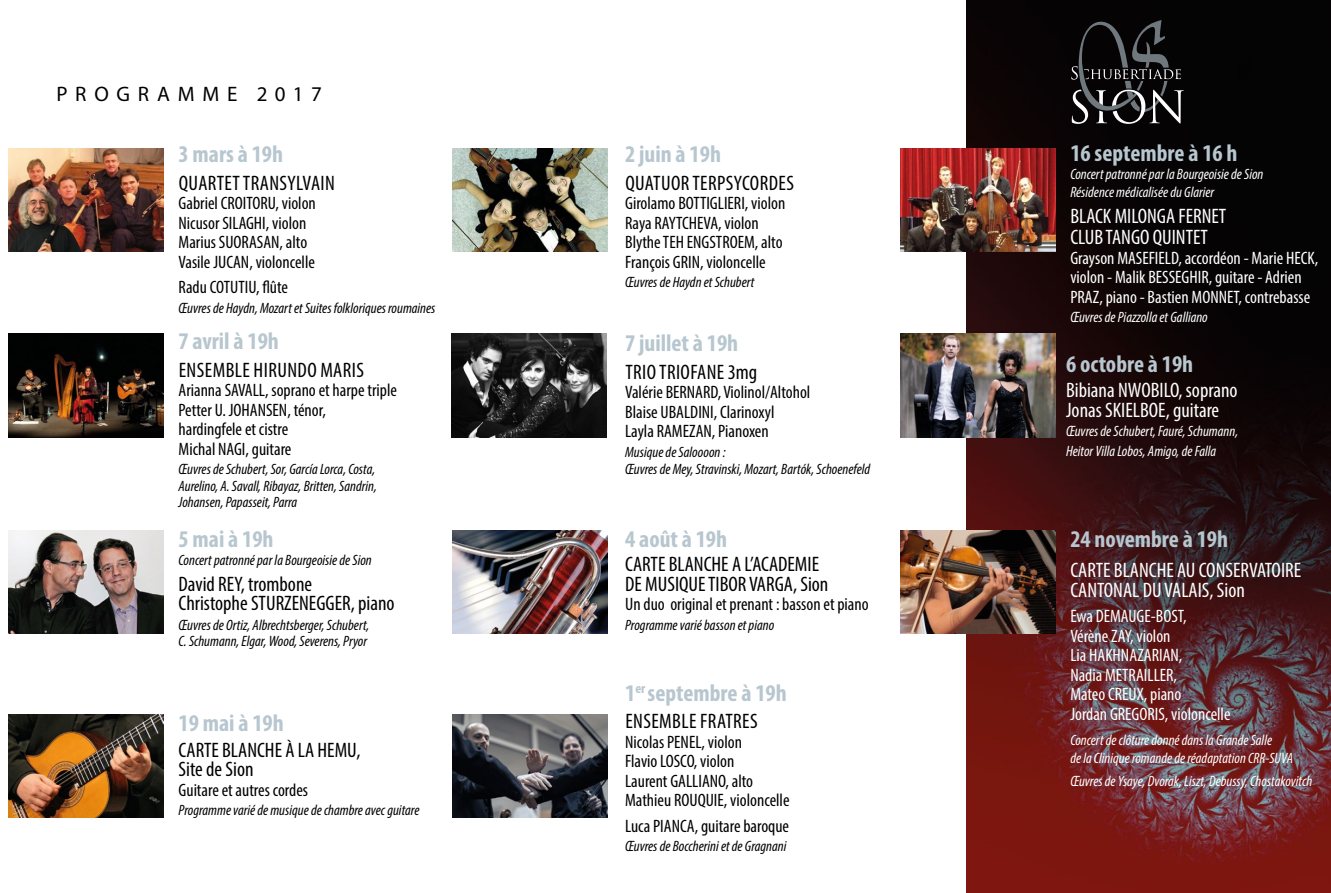
<style>
.page{position:relative;width:1331px;height:893px;background:#fff}
.page>*{position:absolute;margin:0;border:0;box-sizing:border-box;transform-origin:0 0}
.t1{font:700 condensed 24px "Myriad Pro";color:#b7c6cf}
.t2{font:condensed 21px/19.5px "Myriad Pro";color:#fff}
.t3{font:condensed 21px/19.5px "Myriad Pro";color:#000}
.t4{font:condensed 21px "Myriad Pro";letter-spacing:.02em;color:#000}
.t5{font:21px "Myriad Pro";letter-spacing:.37em;color:#000}
.t6{font:condensed 18px/19.5px "Myriad Pro";color:#000}
.t7{font:condensed 18px/19.5px "Myriad Pro";color:#fff}
.t8{font:italic condensed 15px/16.5px "Myriad Pro";color:#000}
.t9{font:italic condensed 15px/18px "Myriad Pro";color:#fff}
</style>
<div class="page">
<img style="left:966px;top:0;width:365px;height:893px">
<svg style="left:1071px;top:20px;width:113px;height:104px;background:#29292b"></svg>
<img style="left:9px;top:148px;width:154px;height:103px">
<img style="left:453px;top:148px;width:154px;height:103px">
<img style="left:901px;top:148px;width:154px;height:103px">
<img style="left:9px;top:334px;width:154px;height:103px">
<img style="left:452px;top:334px;width:154px;height:103px">
<img style="left:901px;top:334px;width:154px;height:103px">
<img style="left:9px;top:530px;width:154px;height:103px">
<img style="left:453px;top:530px;width:154px;height:103px">
<img style="left:901px;top:530px;width:154px;height:103px">
<img style="left:9px;top:714px;width:154px;height:104px">
<img style="left:453px;top:714px;width:154px;height:104px">
<p class="t5" style="left:56px;top:81px;width:267px">PROGRAMME 2017</p>
<h1 class="t1" style="left:179px;top:139px;width:106px">3 mars à 19h</h1>
<p class="t4" style="left:179px;top:170px;width:158px">QUARTET TRANSYLVAIN</p>
<p class="t6" style="left:179px;top:193px;width:139px">Gabriel CROITORU, violon<br>Nicusor SILAGHI, violon<br>Marius SUORASAN, alto<br>Vasile JUCAN, violoncelle</p>
<p class="t6" style="left:179px;top:277px;width:111px">Radu COTUTIU, flûte</p>
<p class="t8" style="left:179px;top:299px;width:258px">Œuvres de Haydn, Mozart et Suites folkloriques roumaines</p>
<h1 class="t1" style="left:179px;top:326px;width:102px">7 avril à 19h</h1>
<p class="t4" style="left:179px;top:357px;width:187px">ENSEMBLE HIRUNDO MARIS</p>
<p class="t6" style="left:179px;top:380px;width:220px">Arianna SAVALL, soprano et harpe triple<br>Petter U. JOHANSEN, ténor,<br>hardingfele et cistre<br>Michal NAGI, guitare</p>
<p class="t8" style="left:179px;top:461px;width:200px;text-align:justify">Œuvres de Schubert, Sor, García Lorca, Costa, Aurelino, A. Savall, Ribayaz, Britten, Sandrin, Johansen, Papasseit, Parra</p>
<h1 class="t1" style="left:179px;top:524px;width:97px">5 mai à 19h</h1>
<p class="t8" style="left:179px;top:552px;width:195px">Concert patronné par la Bourgeoisie de Sion</p>
<p class="t3" style="left:179px;top:574px;width:217px">David REY, trombone<br>Christophe STURZENEGGER, piano</p>
<p class="t8" style="left:179px;top:616px;width:192px">Œuvres de Ortiz, Albrechtsberger, Schubert,<br>C. Schumann, Elgar, Wood, Severens, Pryor</p>
<h1 class="t1" style="left:179px;top:708px;width:107px">19 mai à 19h</h1>
<p class="t3" style="left:179px;top:740px;width:183px">CARTE BLANCHE À LA HEMU,<br>Site de Sion</p>
<p class="t6" style="left:179px;top:780px;width:131px">Guitare et autres cordes</p>
<p class="t8" style="left:179px;top:802px;width:242px">Programme varié de musique de chambre avec guitare</p>
<h1 class="t1" style="left:625px;top:139px;width:97px">2 juin à 19h</h1>
<p class="t4" style="left:625px;top:170px;width:170px">QUATUOR TERPSYCORDES</p>
<p class="t6" style="left:625px;top:193px;width:162px">Girolamo BOTTIGLIERI, violon<br>Raya RAYTCHEVA, violon<br>Blythe TEH ENGSTROEM, alto<br>François GRIN, violoncelle</p>
<p class="t8" style="left:625px;top:274px;width:131px">Œuvres de Haydn et Schubert</p>
<h1 class="t1" style="left:625px;top:328px;width:115px">7 juillet à 19h</h1>
<p class="t4" style="left:625px;top:359px;width:133px">TRIO TRIOFANE 3mg</p>
<p class="t6" style="left:625px;top:383px;width:187px">Valérie BERNARD, Violinol/Altohol<br>Blaise UBALDINI, Clarinoxyl<br>Layla RAMEZAN, Pianoxen</p>
<p class="t8" style="left:625px;top:444px;width:247px">Musique de Saloooon :<br>Œuvres de Mey, Stravinski, Mozart, Bartók, Schoenefeld</p>
<h1 class="t1" style="left:625px;top:524px;width:104px">4 août à 19h</h1>
<p class="t3" style="left:625px;top:554px;width:205px">CARTE BLANCHE A L’ACADEMIE<br>DE MUSIQUE TIBOR VARGA, Sion</p>
<p class="t6" style="left:625px;top:594px;width:245px">Un duo original et prenant : basson et piano</p>
<p class="t8" style="left:625px;top:616px;width:151px">Programme varié basson et piano</p>
<h1 class="t1" style="left:625px;top:677px;width:163px">1<sup>er</sup> septembre à 19h</h1>
<p class="t4" style="left:625px;top:708px;width:134px">ENSEMBLE FRATRES</p>
<p class="t6" style="left:625px;top:732px;width:166px">Nicolas PENEL, violon<br>Flavio LOSCO, violon<br>Laurent GALLIANO, alto<br>Mathieu ROUQUIE, violoncelle</p>
<p class="t6" style="left:625px;top:816px;width:165px">Luca PIANCA, guitare baroque</p>
<p class="t8" style="left:625px;top:838px;width:163px">Œuvres de Boccherini et de Gragnani</p>
<h1 class="t1" style="left:1070px;top:138px;width:169px">16 septembre à 16 h</h1>
<p class="t9" style="left:1070px;top:165px;width:195px">Concert patronné par la Bourgeoisie de Sion<br>Résidence médicalisée du Glarier</p>
<p class="t2" style="left:1070px;top:205px;width:158px;line-height:21.6px">BLACK MILONGA FERNET<br>CLUB TANGO QUINTET</p>
<p class="t7" style="left:1070px;top:248px;width:250px">Grayson MASEFIELD, accordéon - Marie HECK, violon - Malik BESSEGHIR, guitare - Adrien<br>PRAZ, piano - Bastien MONNET, contrebasse</p>
<p class="t9" style="left:1070px;top:308px;width:139px">Œuvres de Piazzolla et Galliano</p>
<h1 class="t1" style="left:1066px;top:349px;width:129px">6 octobre à 19h</h1>
<p class="t2" style="left:1066px;top:380px;width:173px">Bibiana NWOBILO, soprano<br>Jonas SKIELBOE, guitare</p>
<p class="t9" style="left:1066px;top:421px;width:174px;line-height:19.5px">Œuvres de Schubert, Fauré, Schumann,<br>Heitor Villa Lobos, Amigo, de Falla</p>
<h1 class="t1" style="left:1070px;top:524px;width:159px">24 novembre à 19h</h1>
<p class="t2" style="left:1070px;top:560px;width:232px">CARTE BLANCHE AU CONSERVATOIRE<br>CANTONAL DU VALAIS, Sion</p>
<p class="t7" style="left:1070px;top:606px;width:162px">Ewa DEMAUGE-BOST,<br>Vérène ZAY, violon<br>Lia HAKHNAZARIAN,<br>Nadia METRAILLER,<br>Mateo CREUX, piano<br>Jordan GREGORIS, violoncelle</p>
<p class="t9" style="left:1070px;top:731px;width:224px">Concert de clôture donné dans la Grande Salle<br>de la Clinique romande de réadaptation CRR-SUVA</p>
<p class="t9" style="left:1070px;top:772px;width:243px">Œuvres de Ysaye, Dvorak, Liszt, Debussy, Chostakovitch</p>
</div>
